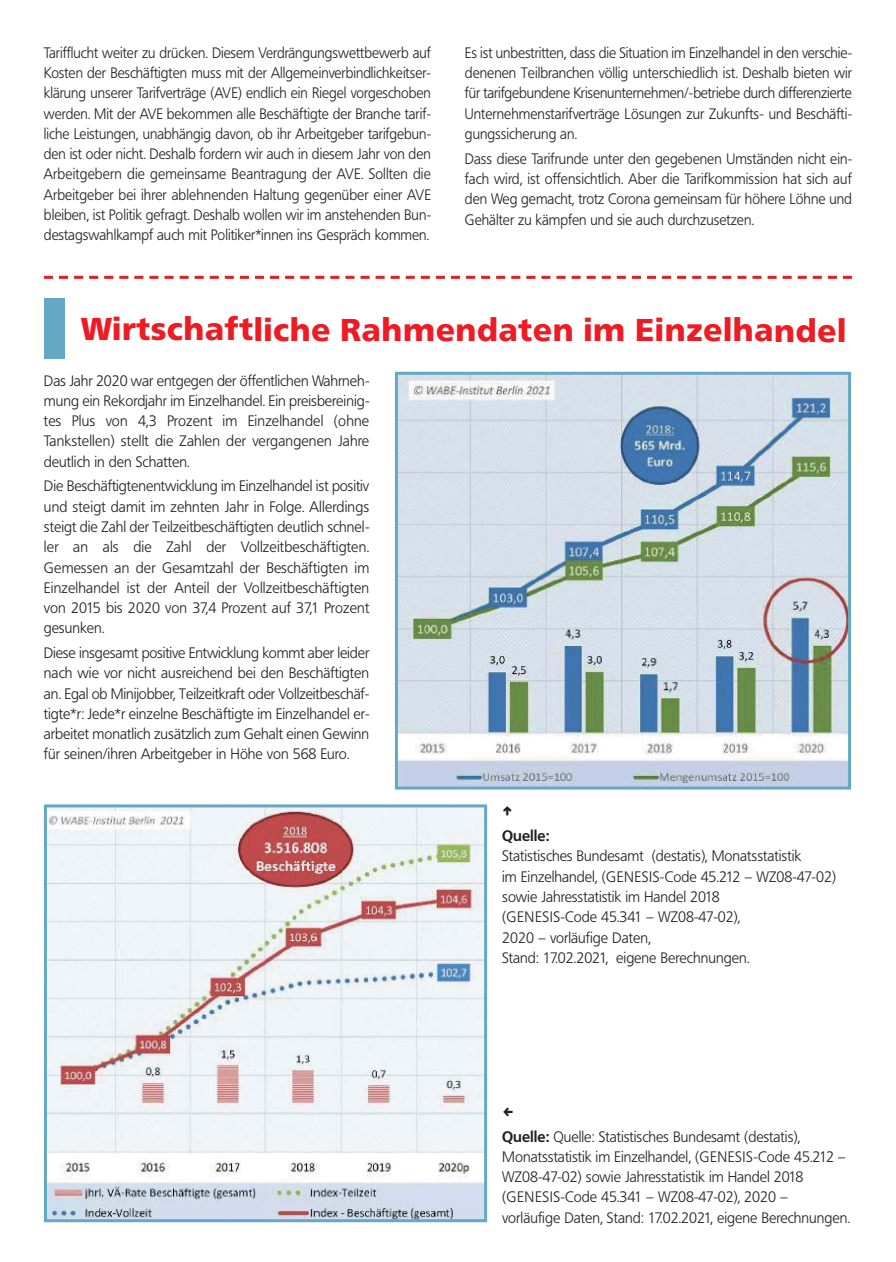
<style>
.page{position:relative;width:896px;height:1262px;background:#fff}
.page>*{position:absolute;margin:0;border:0;box-sizing:border-box;transform-origin:0 0}
.t1{font:900 31.5px "Frutiger BQ";letter-spacing:.02em;color:#ed1c24}
.t2{font:300 15px/20.2px "Frutiger BQ";color:#231f20;text-align:justify}
.t3{font:300 15px/20.2px "Frutiger BQ";color:#231f20;text-align:justify;scale:.94 1}
.t4{font:300 15px/20.2px "Frutiger BQ";color:#231f20;text-align:justify;scale:.95 1}
.t5{font:700 15px "Frutiger BQ";color:#231f20}
.s1{font-weight:700}
</style>
<div class="page">
<div style="left:44px;top:298px;width:20px;height:60px;background:#64a8c5"></div>
<svg style="left:44px;top:276px;width:808px;height:3px"></svg>
<img style="left:399px;top:376px;width:448px;height:409px">
<div style="left:395px;top:372px;width:456px;height:417px;border:3px solid #64a8c5"></div>
<img style="left:48px;top:808px;width:435px;height:409px">
<div style="left:44px;top:804px;width:443px;height:417px;border:3px solid #64a8c5"></div>
<p class="t3" style="left:44px;top:44px;width:413px">Tarifflucht weiter zu drücken. Diesem Verdrängungswettbewerb auf Kosten der Beschäftigten muss mit der Allgemeinverbindlichkeitser&shy;klärung unserer Tarifverträge (AVE) endlich ein Riegel vorgeschoben werden. Mit der AVE bekommen alle Beschäftigte der Branche tarif&shy;liche Leistungen, unabhängig davon, ob ihr Arbeitgeber tarifgebun&shy;den ist oder nicht. Deshalb fordern wir auch in diesem Jahr von den Arbeitgebern die gemeinsame Beantragung der AVE. Sollten die Arbeitgeber bei ihrer ablehnenden Haltung gegenüber einer AVE bleiben, ist Politik gefragt. Deshalb wollen wir im anstehenden Bun&shy;destagswahlkampf auch mit Politiker*innen ins Gespräch kommen.</p>
<p class="t4" style="left:465px;top:44px;width:409px">Es ist unbestritten, dass die Situation im Einzelhandel in den verschie&shy;denenen Teilbranchen völlig unterschiedlich ist. Deshalb bieten wir für tarifgebundene Krisenunternehmen/-betriebe durch differenzierte Unternehmenstarifverträge Lösungen zur Zukunfts- und Beschäfti&shy;gungssicherung an.</p>
<p class="t4" style="left:465px;top:150px;width:409px">Dass diese Tarifrunde unter den gegebenen Umständen nicht ein&shy;fach wird, ist offensichtlich. Aber die Tarifkommission hat sich auf den Weg gemacht, trotz Corona gemeinsam für höhere Löhne und Gehälter zu kämpfen und sie auch durchzusetzen.</p>
<h1 class="t1" style="left:81px;top:317px;width:767px">Wirtschaftliche Rahmendaten im Einzelhandel</h1>
<p class="t2" style="left:44px;top:371px;width:327px">Das Jahr 2020 war entgegen der öffentlichen Wahrneh&shy;mung ein Rekordjahr im Einzelhandel. Ein preisbereinig&shy;tes Plus von 4,3 Prozent im Einzelhandel (ohne Tankstellen) stellt die Zahlen der vergangenen Jahre deutlich in den Schatten.</p>
<p class="t2" style="left:44px;top:477px;width:327px">Die Beschäftigtenentwicklung im Einzelhandel ist positiv und steigt damit im zehnten Jahr in Folge. Allerdings steigt die Zahl der Teilzeitbeschäftigten deutlich schnel&shy;ler an als die Zahl der Vollzeitbeschäftigten.<br>Gemessen an der Gesamtzahl der Beschäftigten im Einzelhandel ist der Anteil der Vollzeitbeschäftigten von 2015 bis 2020 von 37,4 Prozent auf 37,1 Prozent gesunken.</p>
<p class="t2" style="left:44px;top:644px;width:327px">Diese insgesamt positive Entwicklung kommt aber leider nach wie vor nicht ausreichend bei den Beschäftigten an. Egal ob Minijobber, Teilzeitkraft oder Vollzeitbeschäf&shy;tigte*r: Jede*r einzelne Beschäftigte im Einzelhandel er&shy;arbeitet monatlich zusätzlich zum Gehalt einen Gewinn für seinen/ihren Arbeitgeber in Höhe von 568 Euro.</p>
<p class="t5" style="left:502px;top:829px;width:49px">Quelle:</p>
<p class="t2" style="left:502px;top:847px;width:335px;text-align:left">Statistisches Bundesamt (destatis), Monatsstatistik<br>im Einzelhandel, (GENESIS-Code 45.212 – WZ08-47-02) sowie Jahresstatistik im Handel 2018<br>(GENESIS-Code 45.341 – WZ08-47-02),<br>2020 – vorläufige Daten,<br>Stand: 17.02.2021, eigene Berechnungen.</p>
<p class="t2" style="left:502px;top:1127px;width:350px;text-align:left"><span class="s1">Quelle:</span> Quelle: Statistisches Bundesamt (destatis), Monatsstatistik im Einzelhandel, (GENESIS-Code 45.212 – WZ08-47-02) sowie Jahresstatistik im Handel 2018 (GENESIS-Code 45.341 – WZ08-47-02), 2020 –<br>vorläufige Daten, Stand: 17.02.2021, eigene Berechnungen.</p>
</div>
